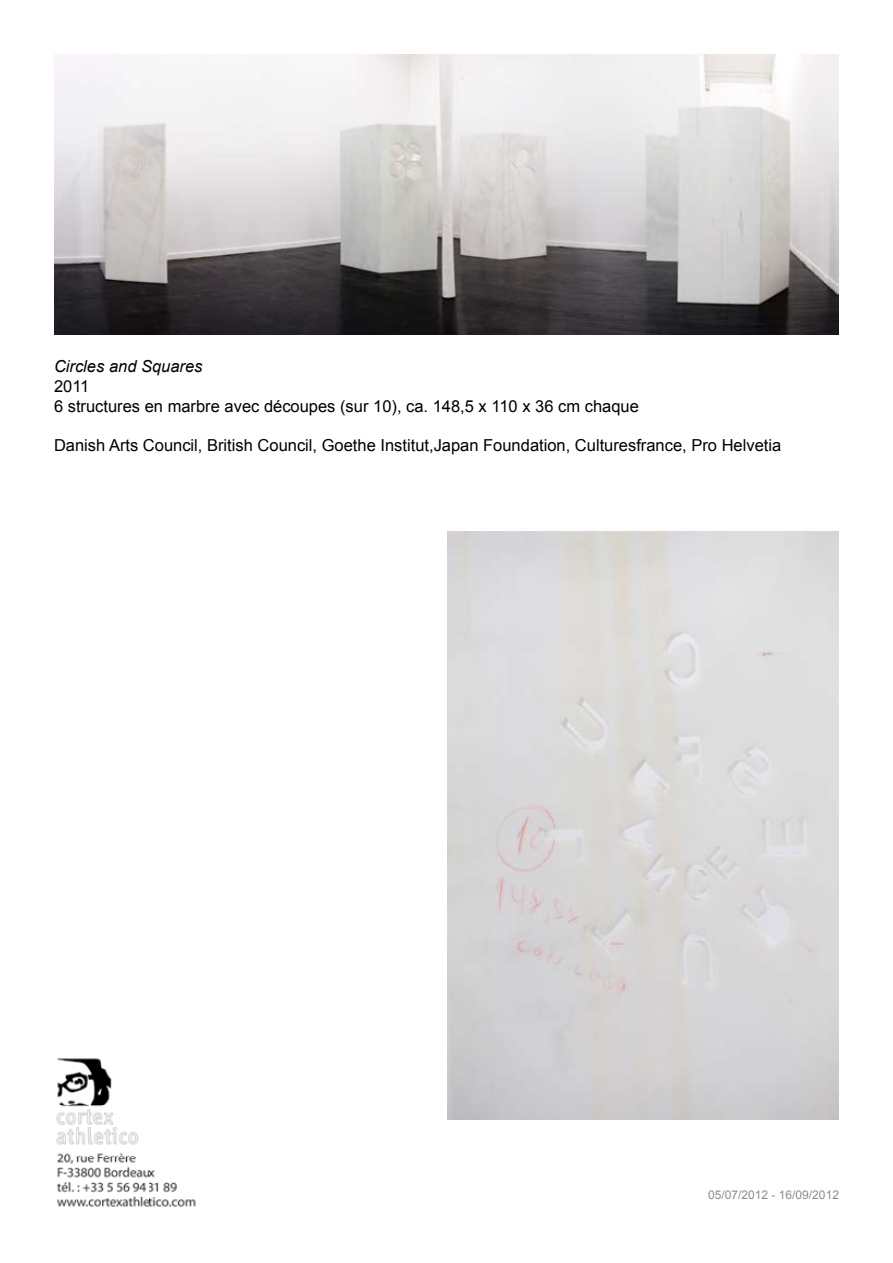
<style>
.page{position:relative;width:893px;height:1263px;background:#fff}
.page>*{position:absolute;margin:0;border:0;box-sizing:border-box;transform-origin:0 0}
.t1{font:16.5px/19.8px "Arial";color:#000}
.t2{font:italic 16.5px "Arial";color:#000}
.t3{font:12px "Arial";color:#8b8d8f}
</style>
<div class="page">
<img style="left:56px;top:1058px;width:140px;height:149px">
<img style="left:54px;top:54px;width:785px;height:280px">
<p class="t2" style="left:54px;top:356px;width:150px">Circles and Squares</p>
<p class="t1" style="left:54px;top:376px;width:586px">2011<br>6 structures en marbre avec découpes (sur 10), ca. 148,5 x 110 x 36 cm chaque</p>
<p class="t1" style="left:54px;top:436px;width:729px">Danish Arts Council, British Council, Goethe Institut,Japan Foundation, Culturesfrance, Pro Helvetia</p>
<p class="t3" style="left:708px;top:1187px;width:132px">05/07/2012 - 16/09/2012</p>
</div>
